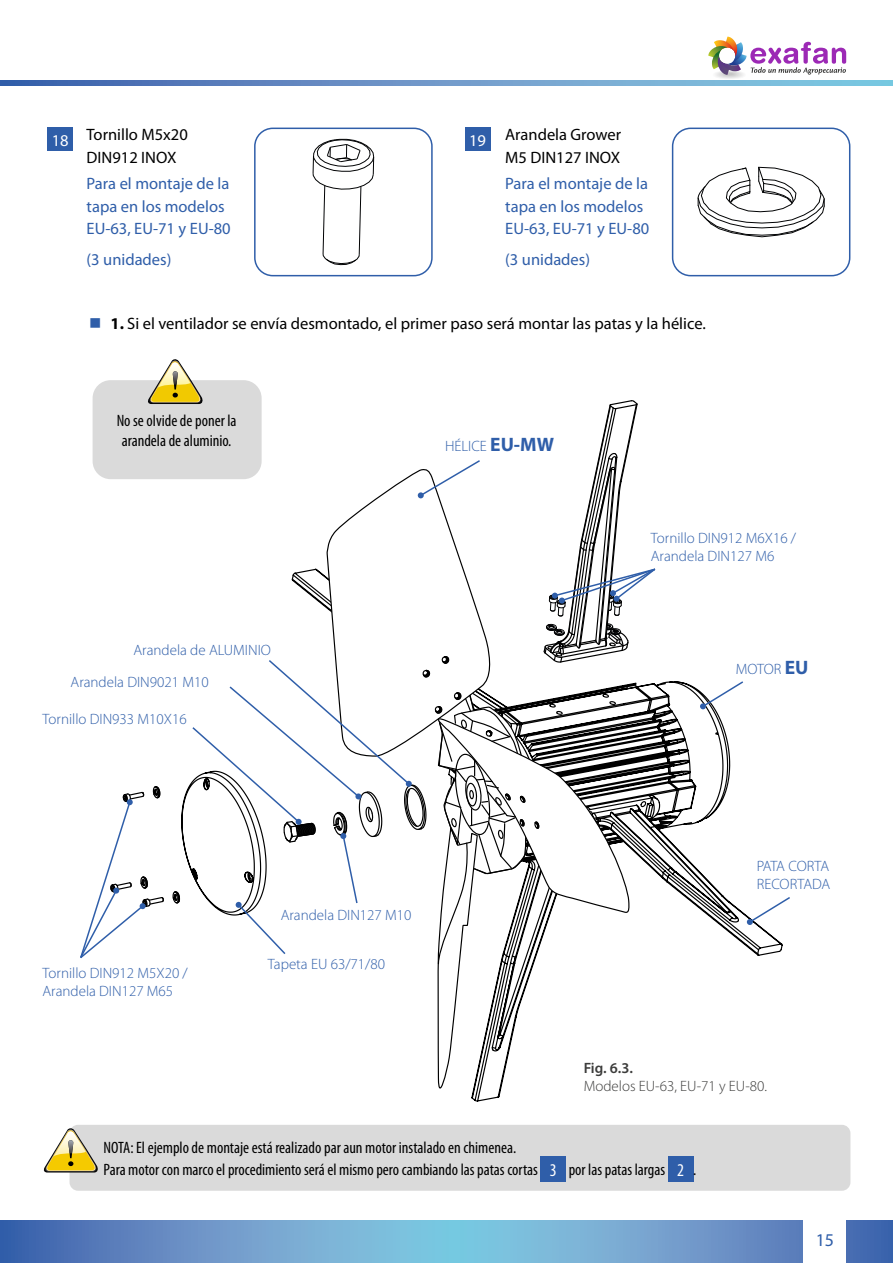
<style>
.page{position:relative;width:893px;height:1263px;background:#fff}
.page>*{position:absolute;margin:0;border:0;box-sizing:border-box;transform-origin:0 0}
.t1{font:18px "Myriad Pro";color:#2f5ea9}
.t2{font:condensed 16.5px/19.8px "Myriad Pro";color:#000;text-align:center}
.t3{font:16.5px/22.5px "Myriad Pro";color:#000}
.t4{font:16.5px/22.5px "Myriad Pro";color:#2f5ea9}
.t5{font:16.5px "Myriad Pro";color:#fff}
.t6{font:300 15px/18px "Myriad Pro";color:#2f5ea9}
.t7{font:300 15px "Myriad Pro";color:#3c3c3b}
.t8{font:600 15px "Myriad Pro";color:#3c3c3b}
.s1{font-weight:700}
.s2{font-weight:700;font-size:19.5px}
.s3{font-size:18px;color:#fff}
</style>
<div class="page">
<svg style="left:1px;top:1220px;width:892px;height:43px;background:#6b9bca"></svg>
<svg style="left:1px;top:81px;width:892px;height:4px;background:#6898c8"></svg>
<div style="left:804px;top:1218px;width:42px;height:45px;background:#fff"></div>
<hr style="left:0;top:1220px;width:1px;height:43px;background:#305da9">
<svg style="left:657px;top:681px;width:126px;height:275px"></svg>
<svg style="left:312px;top:139px;width:63px;height:126px"></svg>
<div style="left:254px;top:128px;width:179px;height:148px;border:2px solid #2f5ea9;border-radius:18px"></div>
<svg style="left:697px;top:167px;width:128px;height:71px"></svg>
<div style="left:672px;top:128px;width:178px;height:148px;border:2px solid #2f5ea9;border-radius:18px"></div>
<div style="left:48px;top:128px;width:25px;height:23px;background:#2f5ea9"></div>
<div style="left:465px;top:128px;width:25px;height:23px;background:#2f5ea9"></div>
<svg style="left:700px;top:681px;width:45px;height:28px"></svg>
<svg style="left:747px;top:895px;width:43px;height:30px"></svg>
<div style="left:714px;top:71px;width:31px;height:8px;background:#f8f8f8;border-radius:50%"></div>
<div style="left:716px;top:71px;width:27px;height:7px;background:#f2f2f2;border-radius:50%"></div>
<div style="left:716px;top:71px;width:26px;height:7px;background:#f0f0f0;border-radius:50%"></div>
<div style="left:717px;top:71px;width:24px;height:7px;background:#ebebeb;border-radius:50%"></div>
<div style="left:718px;top:72px;width:23px;height:6px;background:#e9e9e9;border-radius:50%"></div>
<div style="left:719px;top:72px;width:21px;height:5px;background:#e5e5e5;border-radius:50%"></div>
<div style="left:721px;top:72px;width:17px;height:5px;background:#dedede;border-radius:50%"></div>
<svg style="left:708px;top:37px;width:138px;height:39px"></svg>
<svg style="left:80px;top:359px;width:577px;height:743px"></svg>
<div style="left:70px;top:1125px;width:780px;height:66px;background:#dadada;border-radius:9px"></div>
<div style="left:541px;top:1156px;width:25px;height:26px;background:#2f5ea9"></div>
<div style="left:668px;top:1156px;width:25px;height:26px;background:#2f5ea9"></div>
<svg style="left:43px;top:1128px;width:55px;height:44px"></svg>
<p class="t3" style="left:87px;top:123px;width:103px">Tornillo M5x20<br>DIN912 INOX</p>
<p class="t4" style="left:87px;top:172px;width:146px">Para el montaje de la tapa en los modelos<br>EU-63, EU-71 y EU-80</p>
<p class="t4" style="left:87px;top:248px;width:86px">(3 unidades)</p>
<p class="t5" style="left:52px;top:130px;width:18px">18</p>
<p class="t5" style="left:469px;top:130px;width:18px">19</p>
<p class="t3" style="left:505px;top:123px;width:117px">Arandela Grower<br>M5 DIN127 INOX</p>
<p class="t4" style="left:505px;top:172px;width:146px">Para el montaje de la tapa en los modelos<br>EU-63, EU-71 y EU-80</p>
<p class="t4" style="left:505px;top:248px;width:86px">(3 unidades)</p>
<p class="t3" style="left:111px;top:311px;width:597px"><span class="s1">1.</span> Si el ventilador se envía desmontado, el primer paso será montar las patas y la hélice.</p>
<p class="t2" style="left:117px;top:410px;width:121px">No se olvide de poner la arandela de aluminio.</p>
<p class="t6" style="left:71px;top:634px;width:202px;line-height:32.1px;text-indent:63px">Arandela de ALUMINIO<br>Arandela DIN9021 M10</p>
<p class="t6" style="left:43px;top:710px;width:146px">Tornillo DIN933 M10X16</p>
<p class="t6" style="left:445px;top:437px;width:110px">HÉLICE <span class="s2">EU-MW</span></p>
<p class="t6" style="left:651px;top:529px;width:147px">Tornillo DIN912 M6X16 /<br>Arandela DIN127 M6</p>
<p class="t6" style="left:736px;top:661px;width:74px">MOTOR <span class="s2">EU</span></p>
<p class="t6" style="left:43px;top:964px;width:147px">Tornillo DIN912 M5X20 /<br>Arandela DIN127 M65</p>
<p class="t6" style="left:281px;top:906px;width:132px">Arandela DIN127 M10</p>
<p class="t6" style="left:268px;top:955px;width:119px">Tapeta EU 63/71/80</p>
<p class="t6" style="left:757px;top:857px;width:75px">PATA CORTA<br>RECORTADA</p>
<p class="t8" style="left:584px;top:1058px;width:51px">Fig. 6.3.</p>
<p class="t7" style="left:584px;top:1078px;width:185px">Modelos EU-63, EU-71 y EU-80.</p>
<p class="t2" style="left:104px;top:1137px;width:594px;line-height:21.3px;text-align:left">NOTA: El ejemplo de montaje está realizado par aun motor instalado en chimenea.<br>Para motor con marco el procedimiento será el mismo pero cambiando las patas cortas <span class="s3">3</span> por las patas largas <span class="s3">2</span> .</p>
<p class="t1" style="left:816px;top:1229px;width:20px">15</p>
</div>
